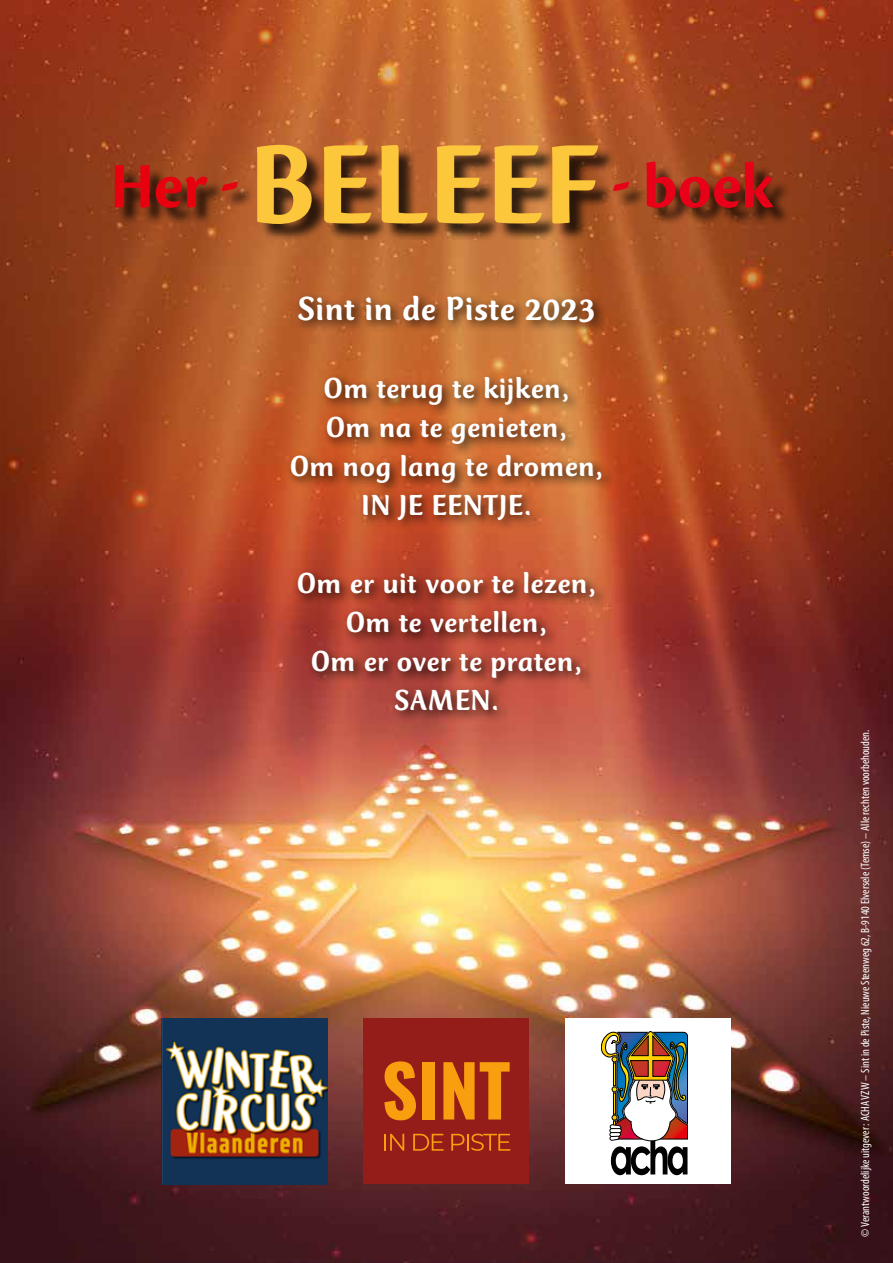
<style>
.page{position:relative;width:893px;height:1263px;background:#fff}
.page>*{position:absolute;margin:0;border:0;box-sizing:border-box;transform-origin:0 0}
.t1{font:123.75px "Cronos Pro Bold Disp";letter-spacing:.005em;color:#fdc73b}
.t2{font:500 34.5px "CT Mercurius Std";letter-spacing:.03em;color:#fff}
.t3{font:500 30px/39px "CT Mercurius Std";letter-spacing:.03em;color:#fff;text-align:center}
.t4{font:condensed 12px "Myriad Pro";color:#fff}
.s1{font-size:66.9px;color:#e7000e}
.s2{font-size:66.9px;color:#e70017}
</style>
<div class="page">
<img style="left:0;top:0;width:893px;height:1263px">
<div style="left:286px;top:291px;width:329px;height:432px;background:#000;opacity:.75"></div>
<div style="left:364px;top:1018px;width:165px;height:166px;background:#951d19"></div>
<svg style="left:384px;top:1061px;width:32px;height:59px"></svg>
<div style="left:422px;top:1062px;width:13px;height:57px;background:#f99e0f"></div>
<svg style="left:443px;top:1062px;width:67px;height:57px"></svg>
<svg style="left:384px;top:1134px;width:20px;height:17px"></svg>
<svg style="left:413px;top:1134px;width:31px;height:17px"></svg>
<svg style="left:451px;top:1134px;width:59px;height:17px"></svg>
<div style="left:565px;top:1018px;width:166px;height:166px;background:#fff"></div>
<img style="left:162px;top:1018px;width:166px;height:166px">
<svg style="left:601px;top:1031px;width:87px;height:144px"></svg>
<div style="left:117px;top:147px;width:674px;height:95px;background:#000;opacity:.75"></div>
<h1 class="t1" style="left:111px;top:113px;width:664px"><span class="s1">Her -</span>BELEEF <span class="s2">- boek</span></h1>
<p class="t2" style="left:297px;top:290px;width:300px">Sint in de Piste 2023</p>
<p class="t3" style="left:290px;top:369px;width:314px">Om terug te kijken,<br>Om na te genieten,<br>Om nog lang te dromen,<br>IN JE EENTJE.</p>
<p class="t3" style="left:297px;top:564px;width:300px">Om er uit voor te lezen,<br>Om te vertellen,<br>Om er over te praten,<br>SAMEN.</p>
<p class="t4" style="left:858px;top:1236px;width:509px;rotate:-90deg">© Verantwoordelijke uitgever : ACHA VZW – Sint in de Piste, Nieuwe Steenweg 62, B-9140 Elversele (Temse) – Alle rechten voorbehouden.</p>
</div>
